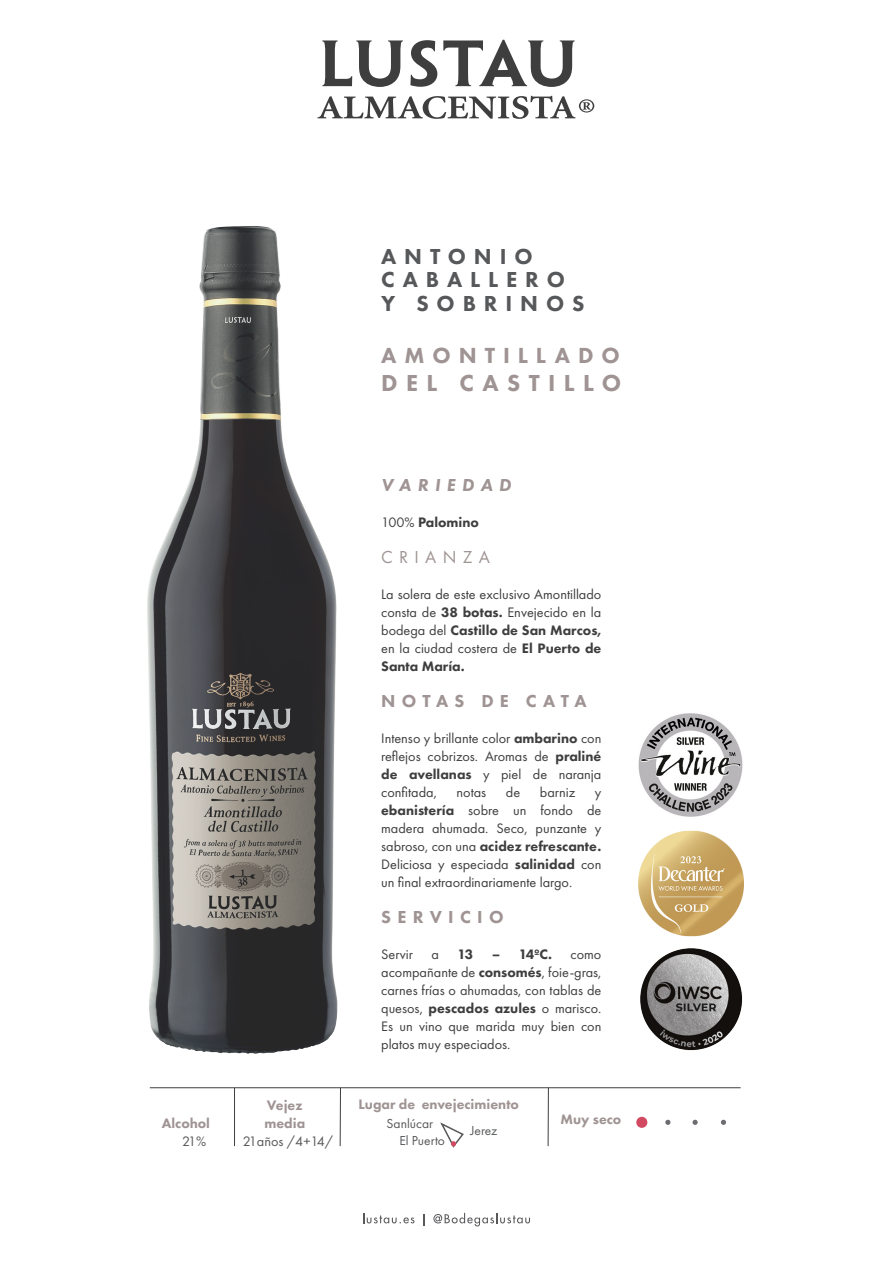
<style>
.page{position:relative;width:893px;height:1263px;background:#fff}
.page>*{position:absolute;margin:0;border:0;box-sizing:border-box;transform-origin:0 0}
.t1{font:800 24px "Futura PT";letter-spacing:.35em;color:#9f9493}
.t2{font:800 22.65px "Futura PT";letter-spacing:.35em;color:#9f9493}
.t3{font:800 22.5px/23.5px "Futura PT";letter-spacing:.35em;color:#57585a}
.t4{font:800 18px "Futura PT";letter-spacing:.35em;color:#9f9493}
.t5{font:italic 800 18px "Futura PT";letter-spacing:.35em;color:#9f9493}
.t6{font:18px "Futura PT";letter-spacing:.35em;color:#9f9493}
.t7{font:14.25px/18px "Futura PT";color:#3e3e3f;text-align:justify}
.t8{font:800 14.25px "Futura PT";color:#9f9493}
.t9{font:800 14.25px "Futura PT";color:#3e3e3f}
.t10{font:14.25px "Futura PT";color:#57585a}
.t11{font:13.5px "Futura PT";color:#57585a}
.s1{font-weight:400}
.s2{font-weight:800}
</style>
<div class="page">
<svg style="left:363px;top:1213px;width:51px;height:10px"></svg>
<svg style="left:423px;top:1214px;width:2px;height:12px"></svg>
<svg style="left:433px;top:1213px;width:97px;height:13px"></svg>
<svg style="left:322px;top:40px;width:253px;height:47px"></svg>
<svg style="left:317px;top:96px;width:277px;height:23px"></svg>
<img style="left:147px;top:226px;width:429px;height:921px">
<hr style="left:150px;top:1087px;width:591px;height:1px;background:#3e3e3f">
<hr style="left:234px;top:1088px;width:1px;height:58px;background:#3e3e3f">
<hr style="left:340px;top:1088px;width:1px;height:58px;background:#3e3e3f">
<hr style="left:548px;top:1088px;width:1px;height:58px;background:#3e3e3f">
<div style="left:636px;top:1117px;width:11px;height:11px;background:#d24a62;border-radius:50%"></div>
<svg style="left:665px;top:1120px;width:5px;height:5px"></svg>
<svg style="left:692px;top:1120px;width:6px;height:5px"></svg>
<svg style="left:721px;top:1120px;width:5px;height:5px"></svg>
<svg style="left:438px;top:1121px;width:27px;height:27px"></svg>
<img style="left:640px;top:948px;width:102px;height:103px">
<img style="left:638px;top:830px;width:105px;height:107px">
<img style="left:638px;top:713px;width:105px;height:104px">
<h3 class="t3" style="left:381px;top:244px;width:205px">ANTONIO<br>CABALLERO<br>Y SOBRINOS</h3>
<h2 class="t2" style="left:381px;top:341px;width:240px">AMONTILLADO</h2>
<h1 class="t1" style="left:381px;top:368px;width:242px">DEL CASTILLO</h1>
<p class="t8" style="left:162px;top:1115px;width:50px">Alcohol</p>
<p class="t10" style="left:182px;top:1133px;width:26px">21%</p>
<p class="t5" style="left:381px;top:473px;width:132px">VARIEDAD</p>
<p class="t9" style="left:381px;top:513px;width:99px"><span class="s1">100%</span> Palomino</p>
<p class="t6" style="left:381px;top:546px;width:110px">CRIANZA</p>
<p class="t7" style="left:381px;top:585px;width:222px">La solera de este exclusivo Amontillado consta de <span class="s2">38 botas.</span> Envejecido en la bodega del <span class="s2">Castillo de San Marcos, </span>en la ciudad costera de <span class="s2">El Puerto de Santa María.</span></p>
<p class="t4" style="left:381px;top:689px;width:207px">NOTAS DE CATA</p>
<p class="t7" style="left:381px;top:729px;width:222px">Intenso y brillante color <span class="s2">ambarino</span> con reflejos cobrizos. Aromas de <span class="s2">praliné de avellanas</span> y piel de naranja confitada,</p>
<p class="t7" style="left:457px;top:783px;width:31px">notas</p>
<p class="t7" style="left:506px;top:783px;width:16px">de</p>
<p class="t7" style="left:540px;top:783px;width:37px">barniz</p>
<p class="t7" style="left:381px;top:783px;width:222px;text-indent:214px">y <span class="s2">ebanistería</span> sobre un fondo de madera ahumada. Seco, punzante y sabroso, con una <span class="s2">acidez refrescante.<br></span>Deliciosa y especiada <span class="s2">salinidad</span> con un final extraordinariamente largo.</p>
<p class="t4" style="left:381px;top:905px;width:124px">SERVICIO</p>
<p class="t7" style="left:381px;top:945px;width:33px">Servir</p>
<p class="t7" style="left:432px;top:945px;width:9px">a</p>
<p class="t9" style="left:458px;top:945px;width:17px">13</p>
<p class="t9" style="left:492px;top:945px;width:62px">– 14ºC.</p>
<p class="t7" style="left:381px;top:945px;width:222px;text-indent:189px">como acompañante de <span class="s2">consomés</span>, foie-gras, carnes frías o ahumadas, con tablas de quesos, <span class="s2">pescados azules</span> o marisco.<br>Es un vino que marida muy bien con platos muy especiados.</p>
<p class="t8" style="left:267px;top:1096px;width:37px">Vejez</p>
<p class="t8" style="left:358px;top:1096px;width:162px">Lugar de envejecimiento</p>
<p class="t8" style="left:264px;top:1114px;width:42px">media</p>
<p class="t10" style="left:243px;top:1132px;width:92px">21años /4+14/</p>
<p class="t11" style="left:387px;top:1115px;width:48px">Sanlúcar</p>
<p class="t11" style="left:470px;top:1122px;width:28px">Jerez</p>
<p class="t11" style="left:399px;top:1133px;width:47px">El Puerto</p>
<p class="t8" style="left:560px;top:1111px;width:62px">Muy seco</p>
</div>
